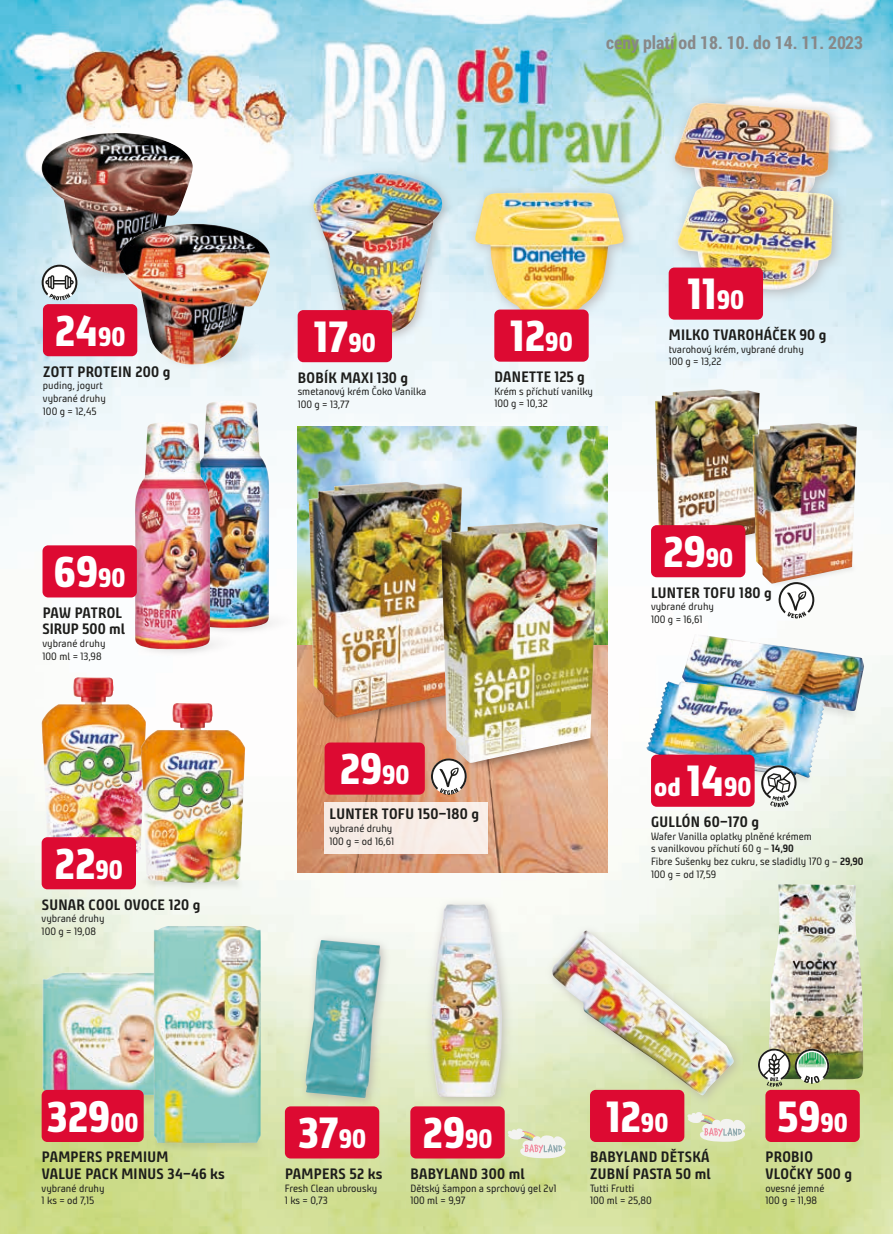
<style>
.page{position:relative;width:893px;height:1234px;background:#fff}
.page>*{position:absolute;margin:0;border:0;box-sizing:border-box;transform-origin:0 0}
.t1{font:800 43.35px "Bunday Clean";color:#fff}
.t2{font:800 26.25px "Bunday Clean";color:#fff}
.t3{font:700 18px "Roboto Condensed";color:#888}
.t4{font:700 15px/16.5px "Bunday Clean";letter-spacing:.02em;color:#1d1d1b}
.t5{font:700 15px/16.5px "Bunday Clean";color:#1d1d1b}
.t6{font:10.5px/12.6px "Bunday Clean";color:#1d1d1b}
.s1{font-size:26.25px}
.s2{font-size:43.35px}
.s3{font-weight:700}
</style>
<div class="page">
<img style="left:0;top:0;width:893px;height:1233px">
<img style="left:297px;top:426px;width:311px;height:446px">
<div style="left:285px;top:1106px;width:94px;height:52px;background:#dd0a32;border-radius:6px"></div>
<img style="left:769px;top:884px;width:95px;height:195px">
<div style="left:425px;top:897px;width:88px;height:210px;background:#aaa2a2;opacity:.58"></div>
<img style="left:432px;top:904px;width:70px;height:192px">
<div style="left:299px;top:933px;width:92px;height:174px;background:#aaa2a2;opacity:.65"></div>
<img style="left:305px;top:939px;width:76px;height:158px">
<img style="left:144px;top:1094px;width:10px;height:17px">
<img style="left:43px;top:972px;width:111px;height:122px">
<img style="left:142px;top:1131px;width:131px;height:28px">
<img style="left:154px;top:925px;width:107px;height:217px">
<div style="left:42px;top:1089px;width:102px;height:52px;background:#dd0a32;border-radius:6px"></div>
<div style="left:410px;top:1106px;width:95px;height:52px;background:#dd0a32;border-radius:6px"></div>
<svg style="left:507px;top:1126px;width:64px;height:32px"></svg>
<img style="left:755px;top:777px;width:70px;height:18px">
<img style="left:825px;top:683px;width:46px;height:48px">
<img style="left:682px;top:634px;width:182px;height:76px">
<img style="left:646px;top:681px;width:179px;height:96px">
<div style="left:651px;top:754px;width:104px;height:52px;background:#dd0a32;border-radius:6px"></div>
<svg style="left:761px;top:765px;width:35px;height:41px"></svg>
<div style="left:546px;top:924px;width:198px;height:181px;background:#aaa2a2;opacity:.58"></div>
<img style="left:552px;top:930px;width:182px;height:165px">
<div style="left:590px;top:1089px;width:94px;height:52px;background:#dd0a32;border-radius:6px"></div>
<svg style="left:687px;top:1109px;width:64px;height:32px"></svg>
<div style="left:765px;top:1089px;width:95px;height:52px;background:#dd0a32;border-radius:6px"></div>
<svg style="left:758px;top:1048px;width:71px;height:38px"></svg>
<img style="left:42px;top:677px;width:104px;height:179px">
<img style="left:132px;top:871px;width:120px;height:26px">
<img style="left:141px;top:702px;width:104px;height:180px">
<div style="left:42px;top:837px;width:94px;height:52px;background:#dd0a32;border-radius:6px"></div>
<div style="left:307px;top:167px;width:145px;height:177px;background:#aaa2a2;opacity:.64"></div>
<img style="left:314px;top:173px;width:128px;height:161px">
<div style="left:468px;top:184px;width:168px;height:146px;background:#aaa2a2;opacity:.64"></div>
<img style="left:475px;top:192px;width:149px;height:125px">
<div style="left:667px;top:95px;width:176px;height:124px;background:#aaa2a2;opacity:.64"></div>
<img style="left:674px;top:103px;width:156px;height:75px">
<div style="left:670px;top:178px;width:176px;height:124px;background:#aaa2a2;opacity:.64"></div>
<img style="left:678px;top:186px;width:155px;height:104px">
<div style="left:298px;top:310px;width:94px;height:52px;background:#dd0a32;border-radius:6px"></div>
<div style="left:494px;top:309px;width:95px;height:52px;background:#dd0a32;border-radius:6px"></div>
<div style="left:669px;top:267px;width:94px;height:52px;background:#dd0a32;border-radius:6px"></div>
<img style="left:251px;top:593px;width:57px;height:57px">
<img style="left:193px;top:400px;width:76px;height:227px">
<img style="left:123px;top:614px;width:128px;height:58px">
<img style="left:135px;top:422px;width:75px;height:227px">
<div style="left:43px;top:545px;width:94px;height:52px;background:#dd0a32;border-radius:6px"></div>
<img style="left:54px;top:273px;width:64px;height:31px">
<img style="left:42px;top:133px;width:151px;height:140px">
<div style="left:148px;top:310px;width:127px;height:83px;background:#edf6f8"></div>
<img style="left:118px;top:224px;width:154px;height:140px">
<div style="left:43px;top:304px;width:94px;height:52px;background:#dd0a32;border-radius:6px"></div>
<svg style="left:42px;top:264px;width:35px;height:36px"></svg>
<img style="left:312px;top:717px;width:129px;height:22px">
<img style="left:309px;top:481px;width:153px;height:236px">
<img style="left:467px;top:721px;width:144px;height:64px">
<img style="left:441px;top:522px;width:157px;height:241px">
<div style="left:324px;top:802px;width:163px;height:51px;background:#f8ece5"></div>
<div style="left:325px;top:742px;width:100px;height:52px;background:#dd0a32;border-radius:6px"></div>
<svg style="left:431px;top:757px;width:36px;height:37px"></svg>
<svg style="left:778px;top:599px;width:36px;height:19px"></svg>
<img style="left:655px;top:389px;width:105px;height:160px">
<img style="left:757px;top:554px;width:110px;height:45px">
<img style="left:752px;top:423px;width:105px;height:160px">
<div style="left:651px;top:525px;width:94px;height:52px;background:#dd0a32;border-radius:6px"></div>
<h3 class="t3" style="left:606px;top:35px;width:258px">ceny platí od 18. 10. do 14. 11. 2023</h3>
<h1 class="t1" style="left:55px;top:305px;width:72px">24<span class="s1">90</span></h1>
<h3 class="t4" style="left:43px;top:363px;width:129px">ZOTT PROTEIN 200 g</h3>
<p class="t6" style="left:43px;top:379px;width:64px">puding, jogurt vybrané druhy<br>100 g = 12,45</p>
<h1 class="t1" style="left:54px;top:546px;width:73px">69<span class="s1">90</span></h1>
<h3 class="t5" style="left:43px;top:604px;width:84px">PAW PATROL<br>SIRUP 500 ml</h3>
<p class="t6" style="left:43px;top:637px;width:64px">vybrané druhy<br>100 ml = 13,98</p>
<h1 class="t1" style="left:55px;top:838px;width:70px">22<span class="s1">90</span></h1>
<h3 class="t4" style="left:42px;top:896px;width:160px">SUNAR COOL OVOCE 120 g</h3>
<p class="t6" style="left:42px;top:912px;width:64px">vybrané druhy<br>100 g = 19,08</p>
<h1 class="t1" style="left:314px;top:311px;width:63px">17<span class="s1">90</span></h1>
<h3 class="t4" style="left:298px;top:369px;width:112px">BOBÍK MAXI 130 g</h3>
<p class="t6" style="left:298px;top:385px;width:130px">smetanový krém Čoko Vanilka<br>100 g = 13,77</p>
<h1 class="t1" style="left:510px;top:311px;width:64px">12<span class="s1">90</span></h1>
<h3 class="t4" style="left:494px;top:368px;width:92px">DANETTE 125 g</h3>
<p class="t6" style="left:494px;top:385px;width:100px">Krém s příchutí vanilky<br>100 g = 10,32</p>
<h1 class="t1" style="left:340px;top:743px;width:71px">29<span class="s1">90</span></h1>
<h3 class="t4" style="left:330px;top:805px;width:151px">LUNTER TOFU 150–180 g</h3>
<p class="t6" style="left:329px;top:822px;width:66px">vybrané druhy<br>100 g = od 16,61</p>
<h1 class="t1" style="left:688px;top:269px;width:58px">11<span class="s1">90</span></h1>
<h3 class="t4" style="left:669px;top:326px;width:159px">MILKO TVAROHÁČEK 90 g</h3>
<p class="t6" style="left:669px;top:343px;width:137px">tvarohový krém, vybrané druhy<br>100 g = 13,22</p>
<h1 class="t1" style="left:663px;top:526px;width:71px">29<span class="s1">90</span></h1>
<h3 class="t4" style="left:651px;top:584px;width:122px">LUNTER TOFU 180 g</h3>
<p class="t6" style="left:651px;top:600px;width:64px">vybrané druhy<br>100 g = 16,61</p>
<h2 class="t2" style="left:654px;top:771px;width:99px">od <span class="s2">14</span>90</h2>
<h3 class="t4" style="left:651px;top:813px;width:109px">GULLÓN 60–170 g</h3>
<p class="t6" style="left:651px;top:829px;width:214px">Wafer Vanilla oplatky plněné krémem<br>s vanilkovou příchutí 60 g – <span class="s3">14,90<br></span>Fibre Sušenky bez cukru, se sladidly 170 g – <span class="s3">29,90<br></span>100 g = od 17,59</p>
<h1 class="t1" style="left:47px;top:1091px;width:93px">329<span class="s1">00</span></h1>
<h3 class="t4" style="left:42px;top:1148px;width:185px">PAMPERS PREMIUM<br>VALUE PACK MINUS 34–46 ks</h3>
<p class="t6" style="left:42px;top:1181px;width:64px">vybrané druhy<br>1 ks = od 7,15</p>
<h1 class="t1" style="left:298px;top:1107px;width:70px">37<span class="s1">90</span></h1>
<h3 class="t4" style="left:285px;top:1165px;width:99px">PAMPERS 52 ks</h3>
<p class="t6" style="left:285px;top:1181px;width:94px">Fresh Clean ubrousky<br>1 ks = 0,73</p>
<h1 class="t1" style="left:423px;top:1107px;width:71px">29<span class="s1">90</span></h1>
<h3 class="t4" style="left:410px;top:1165px;width:116px">BABYLAND 300 ml</h3>
<p class="t6" style="left:410px;top:1181px;width:148px">Dětský šampon a sprchový gel 2v1<br>100 ml = 9,97</p>
<h1 class="t1" style="left:606px;top:1091px;width:64px">12<span class="s1">90</span></h1>
<h3 class="t4" style="left:590px;top:1148px;width:122px">BABYLAND DĚTSKÁ<br>ZUBNÍ PASTA 50 ml</h3>
<p class="t6" style="left:590px;top:1181px;width:63px">Tutti Frutti<br>100 ml = 25,80</p>
<h1 class="t1" style="left:777px;top:1091px;width:72px">59<span class="s1">90</span></h1>
<h3 class="t4" style="left:766px;top:1148px;width:88px">PROBIO<br>VLOČKY 500 g</h3>
<p class="t6" style="left:765px;top:1181px;width:61px">ovesné jemné<br>100 g = 11,98</p>
</div>
